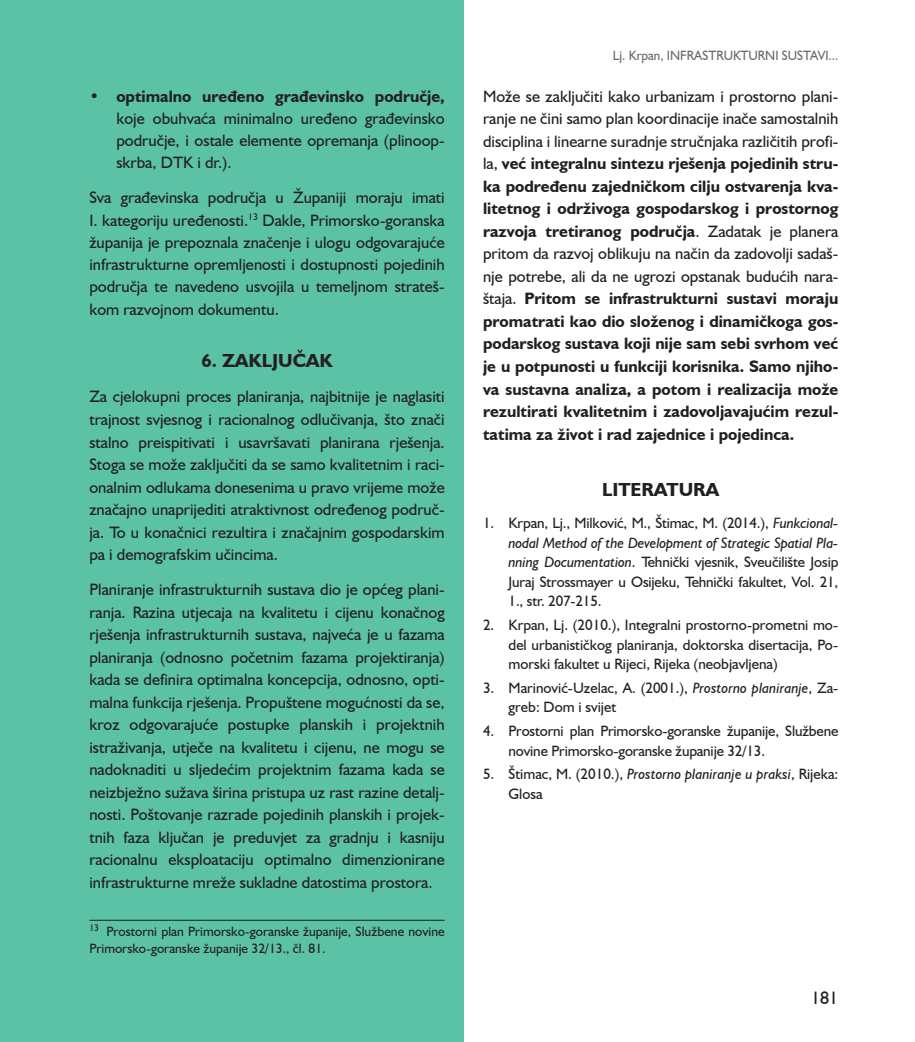
<style>
.page{position:relative;width:915px;height:1042px;background:#fff}
.page>*{position:absolute;margin:0;border:0;box-sizing:border-box;transform-origin:0 0}
.t1{font:700 18.9px "Humanist 521 BT";color:#231f20}
.t2{font:18px "Humanist 521 BT";color:#231f20}
.t3{font:16.5px/22.5px "Humanist 521 BT";color:#231f20;text-align:justify}
.t4{font:700 16.5px/22.5px "Humanist 521 BT";color:#231f20;text-align:justify}
.t5{font:15px/19.5px "Humanist 521 BT";letter-spacing:-.01em;color:#231f20}
.t6{font:13.5px/16.2px "Humanist 521 BT";color:#231f20}
.t7{font:13.5px "Humanist 521 BT";color:#69696c;scale:.96 1}
.s1{font-weight:400}
.s2{font-style:italic}
</style>
<div class="page">
<div style="left:0;top:0;width:463px;height:1042px;background:#5bc2a5"></div>
<hr style="left:89px;top:920px;width:355px;height:1px;background:#231f20">
<p class="t4" style="left:89px;top:85px;width:357px">• optimalno uređeno građevinsko područje,</p>
<p class="t3" style="left:116px;top:107px;width:330px">koje obuhvaća minimalno uređeno građevinsko područje, i ostale elemente opremanja (plinoop&shy;skrba, DTK i dr.).</p>
<p class="t3" style="left:89px;top:186px;width:357px">Sva građevinska područja u Županiji moraju imati I. kategoriju uređenosti.<sup>13</sup> Dakle, Primorsko-goranska županija je prepoznala značenje i ulogu odgovarajuće infrastrukturne opremljenosti i dostupnosti pojedinih područja te navedeno usvojila u temeljnom strateš&shy;kom razvojnom dokumentu.</p>
<p class="t1" style="left:201px;top:349px;width:133px">6. ZAKLJUČAK</p>
<p class="t3" style="left:89px;top:385px;width:357px">Za cjelokupni proces planiranja, najbitnije je naglasiti trajnost svjesnog i racionalnog odlučivanja, što znači stalno preispitivati i usavršavati planirana rješenja.<br>Stoga se može zaključiti da se samo kvalitetnim i raci&shy;onalnim odlukama donesenima u pravo vrijeme može značajno unaprijediti atraktivnost određenog područ&shy;ja. To u konačnici rezultira i značajnim gospodarskim pa i demografskim učincima.</p>
<p class="t3" style="left:89px;top:578px;width:357px">Planiranje infrastrukturnih sustava dio je općeg plani&shy;ranja. Razina utjecaja na kvalitetu i cijenu konačnog rješenja infrastrukturnih sustava, najveća je u fazama planiranja (odnosno početnim fazama projektiranja) kada se definira optimalna koncepcija, odnosno, opti&shy;malna funkcija rješenja. Propuštene mogućnosti da se, kroz odgovarajuće postupke planskih i projektnih istraživanja, utječe na kvalitetu i cijenu, ne mogu se nadoknaditi u sljedećim projektnim fazama kada se neizbježno sužava širina pristupa uz rast razine detalj&shy;nosti. Poštovanje razrade pojedinih planskih i projek&shy;tnih faza ključan je preduvjet za gradnju i kasniju racionalnu eksploataciju optimalno dimenzionirane infrastrukturne mreže sukladne datostima prostora.</p>
<p class="t6" style="left:89px;top:923px;width:357px"><sup>13</sup> Prostorni plan Primorsko-goranske županije, Službene novine<br>Primorsko-goranske županije 32/13., čl. 81.</p>
<p class="t7" style="left:612px;top:47px;width:236px">Lj. Krpan, INFRASTRUKTURNI SUSTAVI...</p>
<p class="t4" style="left:483px;top:85px;width:357px"><span class="s1">Može se zaključiti kako urbanizam i prostorno plani&shy;ranje ne čini samo plan koordinacije inače samostalnih disciplina i linearne suradnje stručnjaka različitih profi&shy;la,</span> već integralnu sintezu rješenja pojedinih stru&shy;ka podređenu zajedničkom cilju ostvarenja kva&shy;litetnog i održivoga gospodarskog i prostornog razvoja tretiranog područja<span class="s1">. Zadatak je planera pritom da razvoj oblikuju na način da zadovolji sadaš&shy;nje potrebe, ali da ne ugrozi opstanak budućih nara&shy;štaja.</span> Pritom se infrastrukturni sustavi moraju promatrati kao dio složenog i dinamičkoga gos&shy;podarskog sustava koji nije sam sebi svrhom već je u potpunosti u funkciji korisnika. Samo njiho&shy;va sustavna analiza, a potom i realizacija može rezultirati kvalitetnim i zadovoljavajućim rezul&shy;tatima za život i rad zajednice i pojedinca.</p>
<p class="t1" style="left:602px;top:478px;width:119px">LITERATURA</p>
<p class="t5" style="left:508px;top:513px;width:331px;text-align:justify;text-indent:-26px">1. Krpan, Lj., Milković, M., Štimac, M. (2014.), <span class="s2">Funkcional&shy;nodal Method of the Development of Strategic Spatial Pla&shy;nning Documentation</span>. Tehnički vjesnik, Sveučilište Josip Juraj Strossmayer u Osijeku, Tehnički fakultet, Vol. 21, 1., str. 207-215.</p>
<p class="t5" style="left:508px;top:615px;width:331px;text-align:justify;text-indent:-26px">2. Krpan, Lj. (2010.), Integralni prostorno-prometni mo&shy;del urbanističkog planiranja, doktorska disertacija, Po&shy;morski fakultet u Rijeci, Rijeka (neobjavljena)</p>
<p class="t5" style="left:508px;top:678px;width:331px;text-indent:-26px">3. Marinović-Uzelac, A. (2001.), <span class="s2">Prostorno planiranje</span>, Za&shy;greb: Dom i svijet</p>
<p class="t5" style="left:508px;top:721px;width:331px;text-indent:-26px">4. Prostorni plan Primorsko-goranske županije, Službene novine Primorsko-goranske županije 32/13.</p>
<p class="t5" style="left:508px;top:764px;width:331px;text-indent:-26px">5. Štimac, M. (2010.), <span class="s2">Prostorno planiranje u praksi</span>, Rijeka:<br>Glosa</p>
<p class="t2" style="left:810px;top:986px;width:29px">181</p>
</div>
